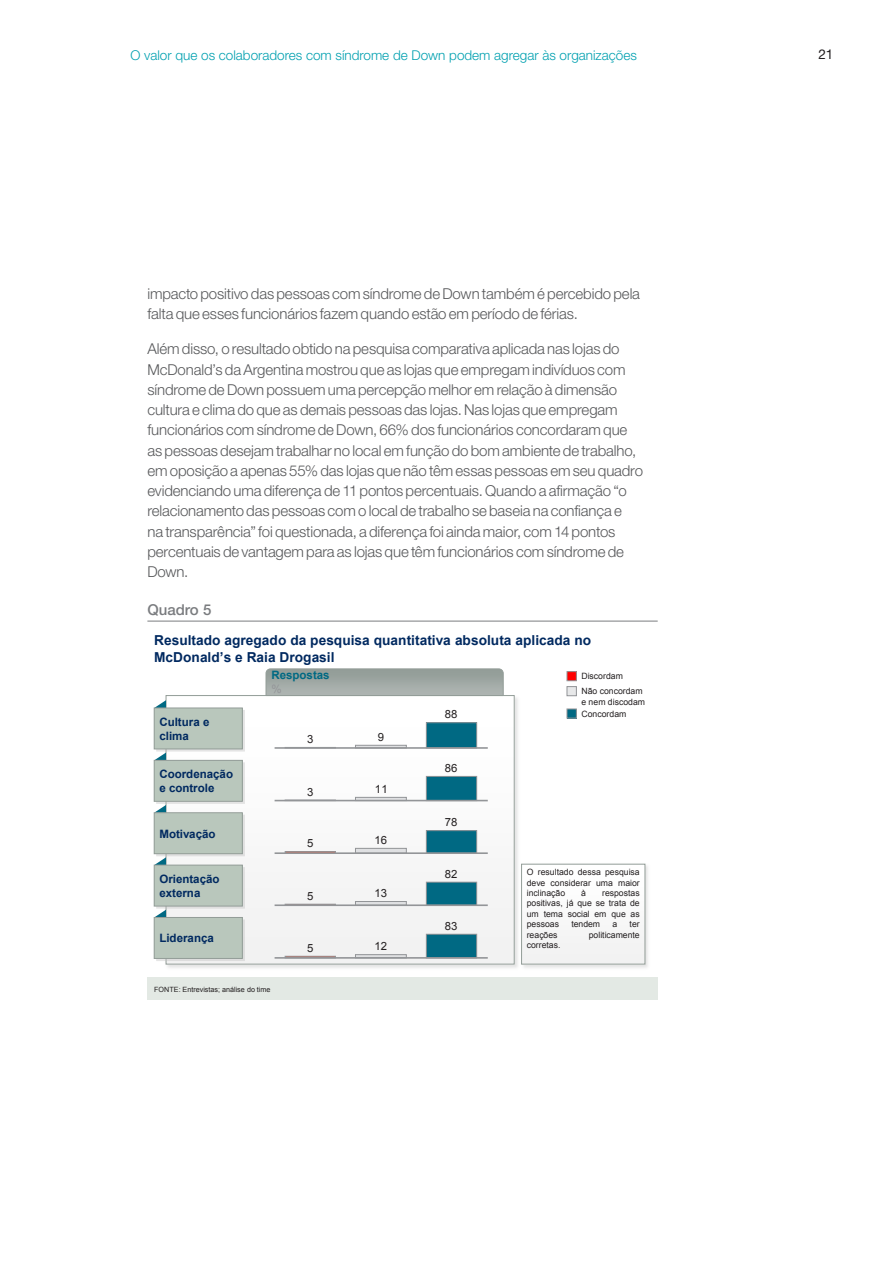
<style>
.page{position:relative;width:893px;height:1263px;background:#fff}
.page>*{position:absolute;margin:0;border:0;box-sizing:border-box;transform-origin:0 0}
.Body{font:300 15px/20.2px "Helvetica Neue LT Std";letter-spacing:-.01em;color:#57585a}
.Exhibit_headers{font:500 15px "Helvetica Neue LT Std";color:#7a7c7f}
.t1{font:700 13.65px/16.5px "Arial";color:#002960}
.t2{font:300 13.5px "Helvetica Neue LT Std";color:#00a0b0}
.t3{font:13.5px "Helvetica Neue LT Std";color:#231f20}
.t4{font:700 11.55px/14px "Arial";color:#002960}
.t5{font:700 11.55px "Arial";color:#006983}
.t6{font:11.25px "Arial";letter-spacing:.015em;color:#231f20}
.t7{font:8.7px/10.4px "Arial";color:#231f20;text-align:justify}
.t8{font:7.2px "Arial";color:#231f20}
</style>
<div class="page">
<div style="left:147px;top:977px;width:511px;height:23px;background:#e3e9e4"></div>
<img style="left:165px;top:695px;width:353px;height:273px">
<div style="left:166px;top:695px;width:348px;height:269px;background:#f9f9f9"></div>
<svg style="left:154px;top:700px;width:12px;height:8px"></svg>
<img style="left:222px;top:710px;width:23px;height:41px">
<img style="left:155px;top:749px;width:67px;height:3px">
<div style="left:154px;top:708px;width:88px;height:41px;background:#b9c7bc"></div>
<div style="left:154px;top:708px;width:89px;height:41px;border:1px solid #939d98"></div>
<svg style="left:154px;top:752px;width:12px;height:8px"></svg>
<img style="left:156px;top:766px;width:89px;height:38px">
<div style="left:154px;top:760px;width:88px;height:41px;background:#b9c7bc"></div>
<div style="left:154px;top:760px;width:89px;height:42px;border:1px solid #939d98"></div>
<svg style="left:155px;top:805px;width:11px;height:7px"></svg>
<img style="left:156px;top:815px;width:89px;height:41px">
<div style="left:154px;top:813px;width:88px;height:41px;background:#b9c7bc"></div>
<div style="left:154px;top:812px;width:89px;height:42px;border:1px solid #939d98"></div>
<svg style="left:154px;top:857px;width:12px;height:8px"></svg>
<img style="left:232px;top:867px;width:13px;height:42px">
<img style="left:155px;top:906px;width:77px;height:3px">
<div style="left:154px;top:865px;width:88px;height:41px;background:#b9c7bc"></div>
<div style="left:154px;top:865px;width:89px;height:41px;border:1px solid #939d98"></div>
<svg style="left:155px;top:910px;width:11px;height:7px"></svg>
<img style="left:156px;top:919px;width:89px;height:42px">
<div style="left:154px;top:917px;width:88px;height:41px;background:#b9c7bc"></div>
<div style="left:154px;top:917px;width:89px;height:42px;border:1px solid #939d98"></div>
<div style="left:355px;top:745px;width:52px;height:3px;border:1px solid #939598"></div>
<div style="left:426px;top:723px;width:51px;height:25px;background:#006983"></div>
<div style="left:426px;top:722px;width:51px;height:26px;border:1px solid #939598"></div>
<hr style="left:275px;top:747px;width:212px;height:2px;background:#939598">
<div style="left:355px;top:797px;width:52px;height:4px;border:1px solid #939598"></div>
<div style="left:426px;top:776px;width:51px;height:24px;background:#006983"></div>
<div style="left:426px;top:776px;width:51px;height:25px;border:1px solid #939598"></div>
<hr style="left:275px;top:800px;width:212px;height:1px;background:#939598">
<div style="left:285px;top:851px;width:51px;height:2px;border:1px solid #939598"></div>
<div style="left:355px;top:848px;width:51px;height:5px;background:#dfe0e2"></div>
<div style="left:355px;top:848px;width:52px;height:5px;border:1px solid #939598"></div>
<div style="left:426px;top:831px;width:51px;height:22px;background:#006983"></div>
<div style="left:426px;top:830px;width:51px;height:23px;border:1px solid #939598"></div>
<hr style="left:275px;top:852px;width:212px;height:2px;background:#939598">
<div style="left:355px;top:901px;width:52px;height:4px;border:1px solid #939598"></div>
<div style="left:426px;top:882px;width:51px;height:23px;background:#006983"></div>
<div style="left:426px;top:882px;width:51px;height:23px;border:1px solid #939598"></div>
<hr style="left:275px;top:904px;width:212px;height:2px;background:#939598">
<div style="left:285px;top:956px;width:51px;height:2px;border:1px solid #939598"></div>
<div style="left:355px;top:954px;width:52px;height:4px;border:1px solid #939598"></div>
<div style="left:426px;top:934px;width:51px;height:24px;background:#006983"></div>
<div style="left:426px;top:934px;width:51px;height:24px;border:1px solid #939598"></div>
<hr style="left:275px;top:957px;width:212px;height:2px;background:#939598">
<svg style="left:265px;top:668px;width:239px;height:28px;background:#a0a8a4"></svg>
<img style="left:521px;top:962px;width:127px;height:6px">
<img style="left:521px;top:863px;width:127px;height:99px">
<div style="left:522px;top:864px;width:123px;height:100px;background:#f9f9f9"></div>
<div style="left:521px;top:864px;width:124px;height:100px;border:1px solid #939d98"></div>
<div style="left:567px;top:687px;width:9px;height:9px;background:#e7e8e9"></div>
<div style="left:567px;top:686px;width:10px;height:10px;border:1px solid #939598"></div>
<div style="left:567px;top:709px;width:9px;height:9px;background:#006983"></div>
<div style="left:567px;top:709px;width:10px;height:9px;border:1px solid #939598"></div>
<div style="left:567px;top:672px;width:9px;height:9px;background:#f00"></div>
<div style="left:567px;top:671px;width:10px;height:10px;border:1px solid #939598"></div>
<hr style="left:147px;top:621px;width:511px;height:1px;background:#7a7c7f">
<p class="t2" style="left:130px;top:46px;width:508px">O valor que os colaboradores com síndrome de Down podem agregar às organizações</p>
<p class="t3" style="left:818px;top:46px;width:17px">21</p>
<p class="Body" style="left:147px;top:283px;width:494px">impacto positivo das pessoas com síndrome de Down também é percebido pela falta que esses funcionários fazem quando estão em período de férias.</p>
<p class="Body" style="left:147px;top:339px;width:497px">Além disso, o resultado obtido na pesquisa comparativa aplicada nas lojas do McDonald’s da Argentina mostrou que as lojas que empregam indivíduos com síndrome de Down possuem uma percepção melhor em relação à dimensão cultura e clima do que as demais pessoas das lojas. Nas lojas que empregam funcionários com síndrome de Down, 66% dos funcionários concordaram que as pessoas desejam trabalhar no local em função do bom ambiente de trabalho, em oposição a apenas 55% das lojas que não têm essas pessoas em seu quadro evidenciando uma diferença de 11 pontos percentuais. Quando a afirmação “o relacionamento das pessoas com o local de trabalho se baseia na confiança e<br>na transparência” foi questionada, a diferença foi ainda maior, com 14 pontos percentuais de vantagem para as lojas que têm funcionários com síndrome de Down.</p>
<p class="Exhibit_headers" style="left:147px;top:601px;width:65px">Quadro 5</p>
<p class="t1" style="left:154px;top:633px;width:438px">Resultado agregado da pesquisa quantitativa absoluta aplicada no<br>McDonald’s e Raia Drogasil</p>
<p class="t4" style="left:159px;top:715px;width:52px">Cultura e clima</p>
<p class="t4" style="left:159px;top:767px;width:75px">Coordenação e controle</p>
<p class="t4" style="left:159px;top:827px;width:58px">Motivação</p>
<p class="t4" style="left:159px;top:872px;width:62px">Orientação externa</p>
<p class="t4" style="left:159px;top:932px;width:56px">Liderança</p>
<p class="t5" style="left:271px;top:667px;width:60px">Respostas</p>
<p class="t6" style="left:307px;top:732px;width:8px">3</p>
<p class="t6" style="left:378px;top:730px;width:8px">9</p>
<p class="t6" style="left:307px;top:784px;width:8px">3</p>
<p class="t6" style="left:375px;top:782px;width:14px">11</p>
<p class="t6" style="left:307px;top:836px;width:8px">5</p>
<p class="t6" style="left:374px;top:833px;width:14px">16</p>
<p class="t6" style="left:307px;top:888px;width:8px">5</p>
<p class="t6" style="left:374px;top:886px;width:14px">13</p>
<p class="t6" style="left:307px;top:941px;width:8px">5</p>
<p class="t6" style="left:374px;top:939px;width:14px">12</p>
<p class="t8" style="left:154px;top:985px;width:118px">FONTE: Entrevistas; análise do time</p>
<p class="t6" style="left:445px;top:707px;width:14px">88</p>
<p class="t6" style="left:445px;top:761px;width:14px">86</p>
<p class="t6" style="left:445px;top:815px;width:14px">78</p>
<p class="t6" style="left:445px;top:866px;width:14px">82</p>
<p class="t6" style="left:445px;top:919px;width:14px">83</p>
<p class="t7" style="left:581px;top:671px;width:43px">Discordam</p>
<p class="t7" style="left:581px;top:686px;width:65px">Não concordam e nem discodam</p>
<p class="t7" style="left:581px;top:709px;width:46px">Concordam</p>
<p class="t7" style="left:527px;top:867px;width:115px">O resultado dessa pesquisa deve considerar uma maior inclinação</p>
<p class="t7" style="left:581px;top:888px;width:6px">à</p>
<p class="t7" style="left:527px;top:888px;width:114px;text-indent:75px">respostas positivas, já que se trata de um tema social em que as pessoas</p>
<p class="t7" style="left:571px;top:919px;width:30px">tendem</p>
<p class="t7" style="left:612px;top:919px;width:6px">a</p>
<p class="t7" style="left:630px;top:919px;width:12px">ter</p>
<p class="t7" style="left:527px;top:929px;width:32px">reações</p>
<p class="t7" style="left:589px;top:929px;width:52px">politicamente</p>
<p class="t7" style="left:527px;top:940px;width:35px">corretas.</p>
</div>
